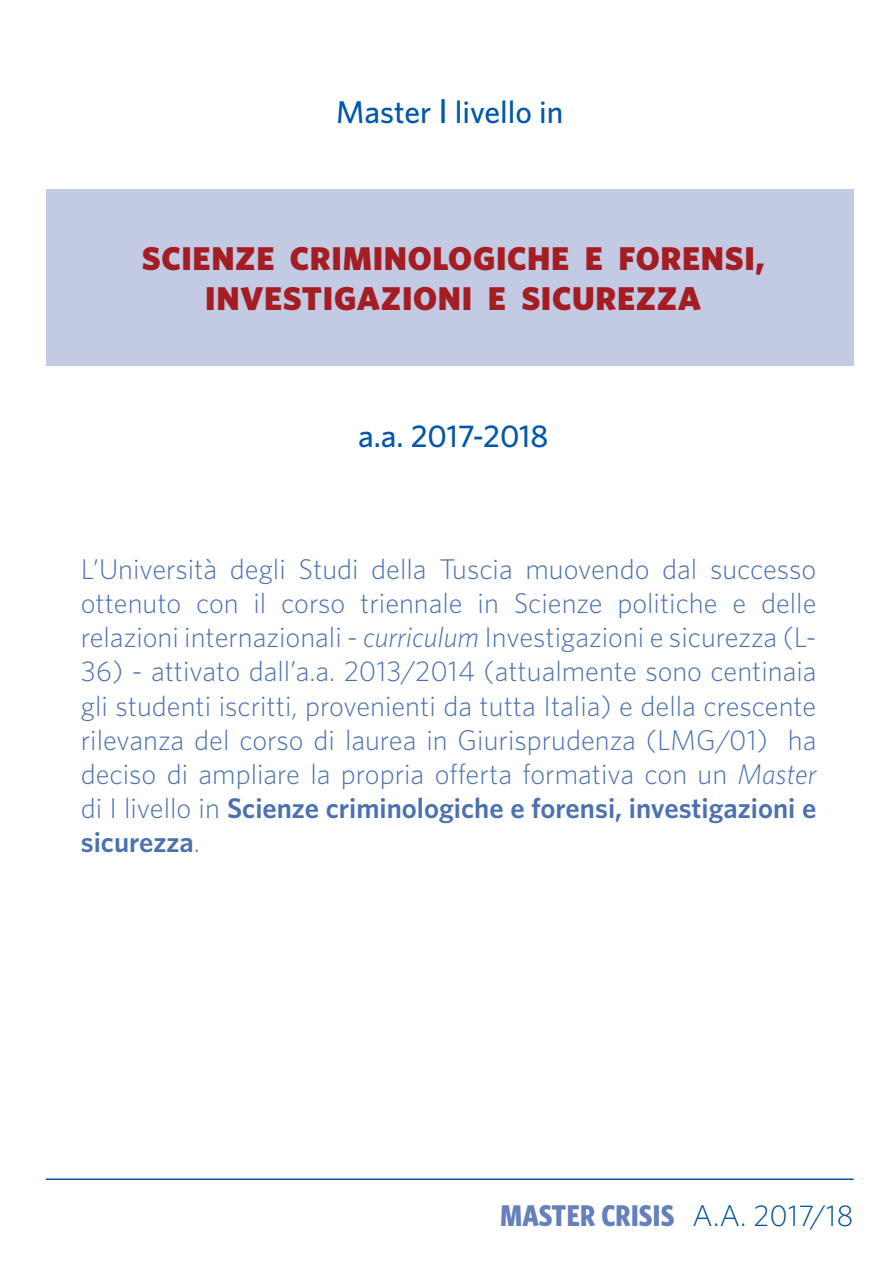
<style>
.page{position:relative;width:893px;height:1263px;background:#fff}
.page>*{position:absolute;margin:0;border:0;box-sizing:border-box;transform-origin:0 0}
.t1{font:900 33px "Whitney";letter-spacing:.02em;color:#a41d23}
.t2{font:500 31.5px "Whitney";color:#0057ab}
.t3{font:700 30px "Whitney Condensed";letter-spacing:.01em;color:#6681ba}
.t4{font:300 28.5px/34.2px "Whitney";color:#4c71b0;text-align:justify}
.s1{font-size:34.5px}
.s2{font-style:italic}
.s3{font-weight:600}
.s4{font-family:"Whitney";font-weight:300;color:#01519a}
</style>
<div class="page">
<hr style="left:46px;top:1178px;width:808px;height:2px;background:#0057ab">
<div style="left:46px;top:189px;width:808px;height:177px;background:#c3cbe4"></div>
<p class="t2" style="left:336px;top:93px;width:229px">Master <span class="s1">I</span> livello in</p>
<p class="t1" style="left:142px;top:238px;width:624px">SCIENZE CRIMINOLOGICHE E FORENSI,</p>
<p class="t1" style="left:205px;top:278px;width:498px">INVESTIGAZIONI E SICUREZZA</p>
<p class="t2" style="left:358px;top:417px;width:192px">a.a. 2017-2018</p>
<p class="t4" style="left:81px;top:551px;width:737px">L’Università degli Studi della Tuscia muovendo dal successo ottenuto con il corso triennale in Scienze politiche e delle relazioni internazionali - <span class="s2">curriculum</span> Investigazioni e sicurezza (L-</p>
<p class="t4" style="left:81px;top:654px;width:737px">36) - attivato dall’a.a. 2013/2014 (attualmente sono centinaia gli studenti iscritti, provenienti da tutta Italia) e della crescente rilevanza del corso di laurea in Giurisprudenza (LMG/01) ha deciso di ampliare la propria offerta formativa con un <span class="s2">Master </span>di I livello in <span class="s3">Scienze criminologiche e forensi, investigazioni e sicurezza</span>.</p>
<p class="t3" style="left:501px;top:1198px;width:355px">MASTER CRISIS <span class="s4">A.A. 2017/18</span></p>
</div>
